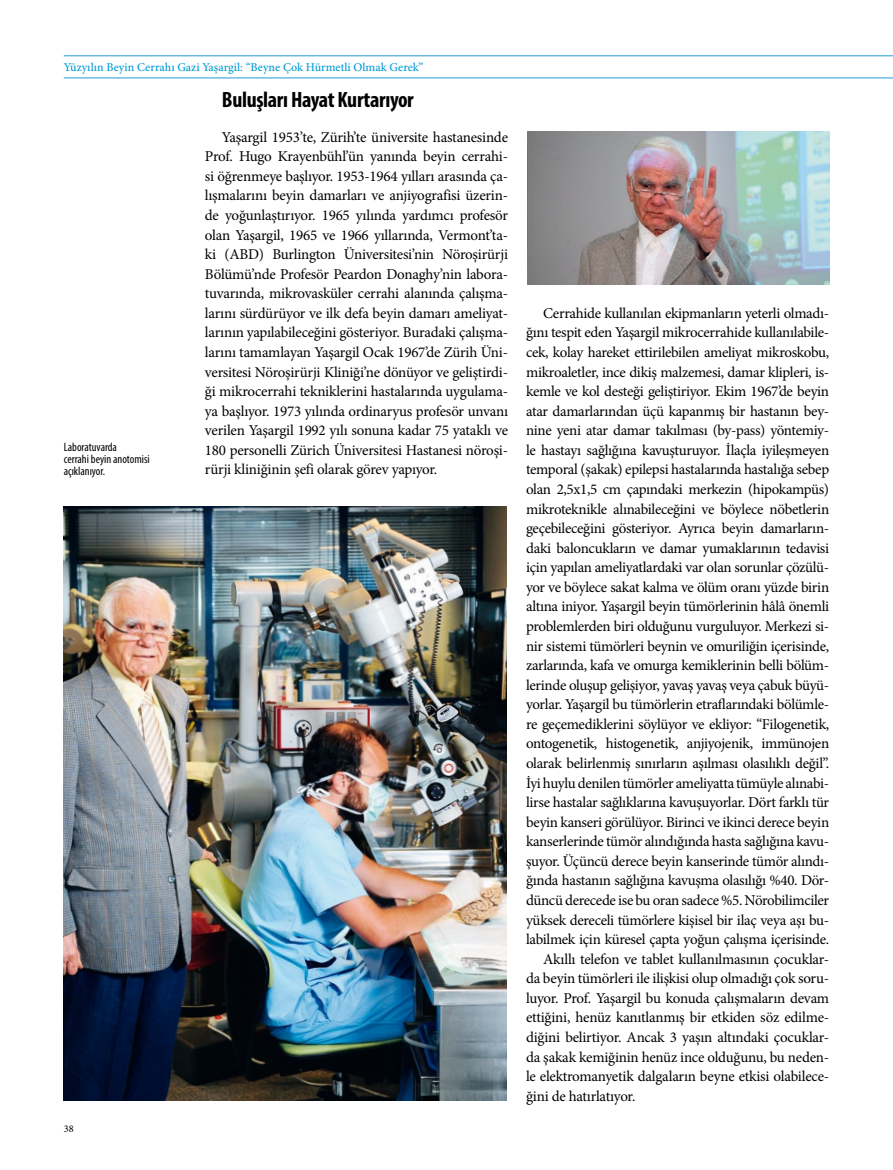
<style>
.page{position:relative;width:893px;height:1170px;background:#fff}
.page>*{position:absolute;margin:0;border:0;box-sizing:border-box;transform-origin:0 0}
.t1{font:700 condensed 22.2px "Myriad Pro";letter-spacing:-.015em;color:#000}
.t2{font:15px/19.5px "Minion Pro";letter-spacing:-.02em;color:#000;text-align:justify}
.t3{font:500 12px "Minion Pro";color:#009bd4}
.t4{font:condensed 12px/12px "Myriad Pro";color:#000}
.t5{font:10.35px "Minion Pro";color:#000}
</style>
<div class="page">
<img style="left:64px;top:507px;width:442px;height:593px">
<img style="left:528px;top:131px;width:301px;height:153px">
<hr style="left:64px;top:78px;width:829px;height:1px;background:#2699d1">
<hr style="left:64px;top:56px;width:829px;height:1px;background:#2699d1">
<p class="t3" style="left:64px;top:59px;width:361px">Yüzyılın Beyin Cerrahı Gazi Yaşargil: “Beyne Çok Hürmetli Olmak Gerek”</p>
<p class="t4" style="left:64px;top:440px;width:88px">Laboratuvarda<br>cerrahi beyin anotomisi açıklanıyor.</p>
<h1 class="t1" style="left:222px;top:86px;width:193px">Buluşları Hayat Kurtarıyor</h1>
<p class="t2" style="left:205px;top:127px;width:305px;text-indent:17px">Yaşargil 1953’te, Zürih’te üniversite hastanesinde Prof. Hugo Krayenbühl’ün yanında beyin cerrahi&shy;si öğrenmeye başlıyor. 1953-1964 yılları arasında ça&shy;lışmalarını beyin damarları ve anjiyografisi üzerin&shy;de yoğunlaştırıyor. 1965 yılında yardımcı profesör olan Yaşargil, 1965 ve 1966 yıllarında, Vermont’ta&shy;ki (ABD) Burlington Üniversitesi’nin Nöroşirürji Bölümü’nde Profesör Peardon Donaghy’nin labora&shy;tuvarında, mikrovasküler cerrahi alanında çalışma&shy;larını sürdürüyor ve ilk defa beyin damarı ameliyat&shy;larının yapılabileceğini gösteriyor. Buradaki çalışma&shy;larını tamamlayan Yaşargil Ocak 1967’de Zürih Üni&shy;versitesi Nöroşirürji Kliniği’ne dönüyor ve geliştirdi&shy;ği mikrocerrahi tekniklerini hastalarında uygulama&shy;ya başlıyor. 1973 yılında ordinaryus profesör unvanı verilen Yaşargil 1992 yılı sonuna kadar 75 yataklı ve 180 personelli Zürich Üniversitesi Hastanesi nöroşi&shy;rürji kliniğinin şefi olarak görev yapıyor.</p>
<p class="t5" style="left:64px;top:1121px;width:11px">38</p>
<p class="t2" style="left:543px;top:303px;width:288px">Cerrahide kullanılan ekipmanların yeterli olmadı-</p>
<p class="t2" style="left:526px;top:323px;width:305px">ğını tespit eden Yaşargil mikrocerrahide kullanılabile-</p>
<p class="t2" style="left:526px;top:342px;width:305px">cek, kolay hareket ettirilebilen ameliyat mikroskobu,</p>
<p class="t2" style="left:526px;top:362px;width:305px">mikroaletler, ince dikiş malzemesi, damar klipleri, is-</p>
<p class="t2" style="left:526px;top:381px;width:305px">kemle ve kol desteği geliştiriyor. Ekim 1967’de beyin</p>
<p class="t2" style="left:526px;top:401px;width:305px">atar damarlarından üçü kapanmış bir hastanın bey-</p>
<p class="t2" style="left:526px;top:421px;width:305px">nine yeni atar damar takılması (by-pass) yöntemiy-</p>
<p class="t2" style="left:526px;top:440px;width:305px">le hastayı sağlığına kavuşturuyor. İlaçla iyileşmeyen</p>
<p class="t2" style="left:526px;top:460px;width:305px">temporal (şakak) epilepsi hastalarında hastalığa sebep</p>
<p class="t2" style="left:526px;top:479px;width:305px">olan 2,5x1,5 cm çapındaki merkezin (hipokampüs)</p>
<p class="t2" style="left:526px;top:499px;width:305px">mikroteknikle alınabileceğini ve böylece nöbetlerin</p>
<p class="t2" style="left:526px;top:518px;width:305px">geçebileceğini gösteriyor. Ayrıca beyin damarların-</p>
<p class="t2" style="left:526px;top:538px;width:305px">daki baloncukların ve damar yumaklarının tedavisi</p>
<p class="t2" style="left:526px;top:557px;width:305px">için yapılan ameliyatlardaki var olan sorunlar çözülü-</p>
<p class="t2" style="left:526px;top:577px;width:305px">yor ve böylece sakat kalma ve ölüm oranı yüzde birin</p>
<p class="t2" style="left:526px;top:597px;width:305px">altına iniyor. Yaşargil beyin tümörlerinin hâlâ önemli</p>
<p class="t2" style="left:526px;top:616px;width:305px">problemlerden biri olduğunu vurguluyor. Merkezi si-</p>
<p class="t2" style="left:526px;top:636px;width:305px">nir sistemi tümörleri beynin ve omuriliğin içerisinde,</p>
<p class="t2" style="left:526px;top:655px;width:305px">zarlarında, kafa ve omurga kemiklerinin belli bölüm-</p>
<p class="t2" style="left:526px;top:675px;width:305px">lerinde oluşup gelişiyor, yavaş yavaş veya çabuk büyü-</p>
<p class="t2" style="left:526px;top:694px;width:305px">yorlar. Yaşargil bu tümörlerin etraflarındaki bölümle-</p>
<p class="t2" style="left:526px;top:714px;width:305px">re geçemediklerini söylüyor ve ekliyor: “Filogenetik,</p>
<p class="t2" style="left:526px;top:733px;width:305px">ontogenetik, histogenetik, anjiyojenik, immünojen</p>
<p class="t2" style="left:526px;top:753px;width:305px">olarak belirlenmiş sınırların aşılması olasılıklı değil”.</p>
<p class="t2" style="left:526px;top:773px;width:305px">İyi huylu denilen tümörler ameliyatta tümüyle alınabi-</p>
<p class="t2" style="left:526px;top:792px;width:305px">lirse hastalar sağlıklarına kavuşuyorlar. Dört farklı tür</p>
<p class="t2" style="left:526px;top:812px;width:305px">beyin kanseri görülüyor. Birinci ve ikinci derece beyin</p>
<p class="t2" style="left:526px;top:831px;width:305px">kanserlerinde tümör alındığında hasta sağlığına kavu-</p>
<p class="t2" style="left:526px;top:851px;width:305px">şuyor. Üçüncü derece beyin kanserinde tümör alındı-</p>
<p class="t2" style="left:526px;top:870px;width:305px">ğında hastanın sağlığına kavuşma olasılığı %40. Dör-</p>
<p class="t2" style="left:526px;top:890px;width:305px">düncü derecede ise bu oran sadece %5. Nörobilimciler</p>
<p class="t2" style="left:526px;top:910px;width:305px">yüksek dereceli tümörlere kişisel bir ilaç veya aşı bu-</p>
<p class="t2" style="left:526px;top:929px;width:305px">labilmek için küresel çapta yoğun çalışma içerisinde.</p>
<p class="t2" style="left:543px;top:949px;width:288px">Akıllı telefon ve tablet kullanılmasının çocuklar-</p>
<p class="t2" style="left:526px;top:968px;width:305px">da beyin tümörleri ile ilişkisi olup olmadığı çok soru-</p>
<p class="t2" style="left:526px;top:988px;width:305px">luyor. Prof. Yaşargil bu konuda çalışmaların devam</p>
<p class="t2" style="left:526px;top:1007px;width:305px">ettiğini, henüz kanıtlanmış bir etkiden söz edilme-</p>
<p class="t2" style="left:526px;top:1027px;width:305px">diğini belirtiyor. Ancak 3 yaşın altındaki çocuklar-</p>
<p class="t2" style="left:526px;top:1046px;width:305px">da şakak kemiğinin henüz ince olduğunu, bu neden-</p>
<p class="t2" style="left:526px;top:1066px;width:305px">le elektromanyetik dalgaların beyne etkisi olabilece-</p>
<p class="t2" style="left:526px;top:1086px;width:111px">ğini de hatırlatıyor.</p>
</div>
